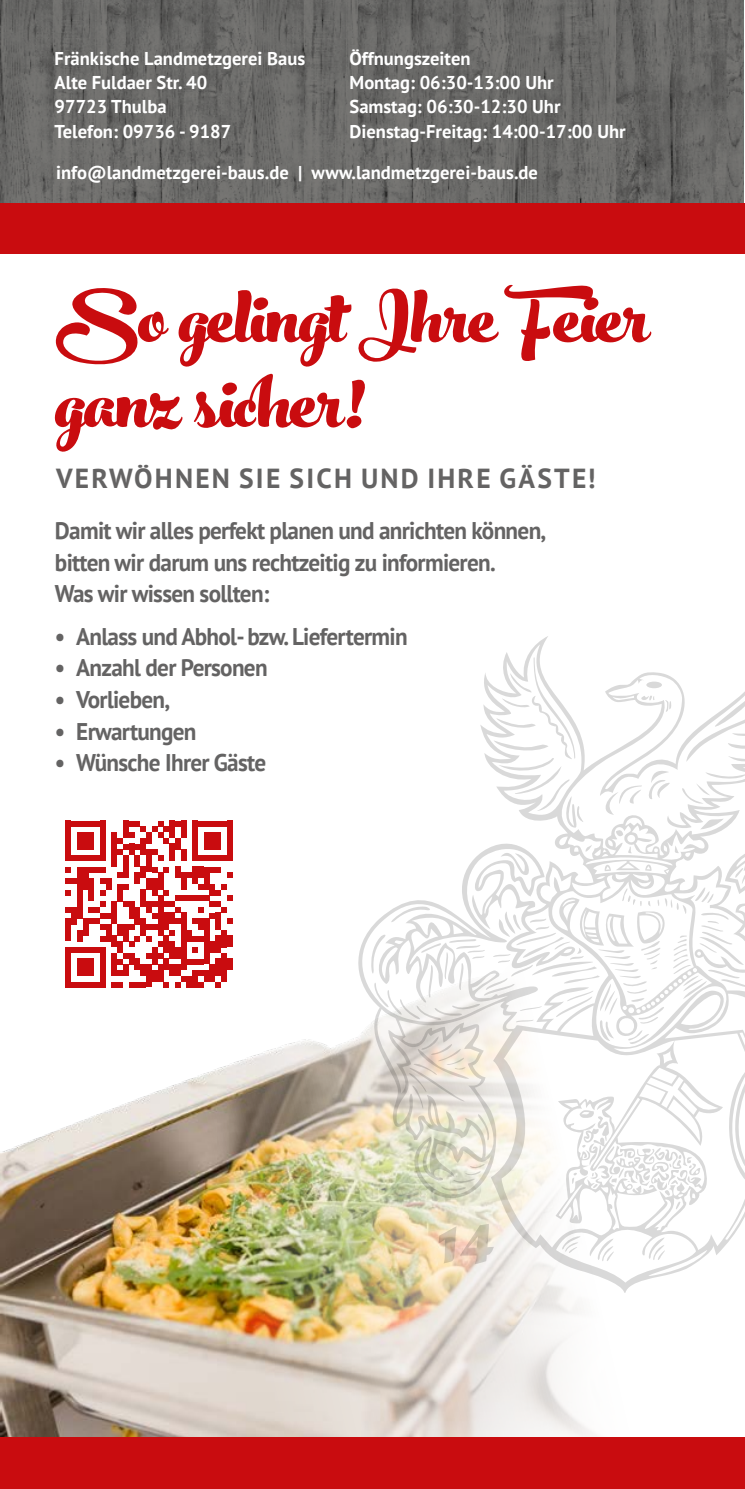
<style>
.page{position:relative;width:745px;height:1489px;background:#fff}
.page>*{position:absolute;margin:0;border:0;box-sizing:border-box;transform-origin:0 0}
.t1{font:700 110px/85px "Peachesand Cream";color:#c90c0f}
.t2{font:700 27.5px "PT Sans";letter-spacing:.08em;color:#646363}
.t3{font:700 24px/31.5px "PT Sans";letter-spacing:-.03em;color:#646363;scale:.96 1}
.t4{font:700 18.5px/24px "PT Sans";color:#fff}
</style>
<div class="page">
<div style="left:0;top:1436px;width:744px;height:52px;background:#c90c0f"></div>
<img style="left:0;top:0;width:743px;height:203px">
<div style="left:0;top:203px;width:744px;height:51px;background:#c90c0f"></div>
<div style="left:66px;top:820px;width:5px;height:12px;background:#c90c0f"></div>
<div style="left:66px;top:832px;width:5px;height:11px;background:#c90c0f"></div>
<div style="left:66px;top:843px;width:5px;height:17px;background:#c90c0f"></div>
<svg style="left:66px;top:867px;width:5px;height:5px"></svg>
<svg style="left:66px;top:890px;width:5px;height:5px"></svg>
<svg style="left:66px;top:907px;width:5px;height:5px"></svg>
<div style="left:66px;top:918px;width:5px;height:23px;background:#c90c0f"></div>
<svg style="left:66px;top:878px;width:11px;height:5px"></svg>
<div style="left:71px;top:906px;width:6px;height:18px;background:#c90c0f"></div>
<div style="left:77px;top:832px;width:6px;height:11px;background:#c90c0f"></div>
<div style="left:77px;top:866px;width:6px;height:52px;background:#c90c0f"></div>
<div style="left:77px;top:929px;width:6px;height:12px;background:#c90c0f"></div>
<div style="left:83px;top:832px;width:5px;height:11px;background:#c90c0f"></div>
<div style="left:83px;top:866px;width:5px;height:23px;background:#c90c0f"></div>
<div style="left:83px;top:918px;width:5px;height:17px;background:#c90c0f"></div>
<div style="left:88px;top:832px;width:6px;height:11px;background:#c90c0f"></div>
<svg style="left:77px;top:843px;width:17px;height:6px"></svg>
<div style="left:88px;top:878px;width:6px;height:23px;background:#c90c0f"></div>
<svg style="left:71px;top:821px;width:29px;height:5px"></svg>
<svg style="left:71px;top:855px;width:29px;height:5px"></svg>
<div style="left:100px;top:820px;width:6px;height:12px;background:#c90c0f"></div>
<div style="left:100px;top:832px;width:6px;height:11px;background:#c90c0f"></div>
<div style="left:100px;top:843px;width:6px;height:17px;background:#c90c0f"></div>
<svg style="left:88px;top:867px;width:18px;height:5px"></svg>
<svg style="left:100px;top:878px;width:6px;height:5px"></svg>
<svg style="left:100px;top:890px;width:6px;height:5px"></svg>
<svg style="left:100px;top:936px;width:6px;height:4px"></svg>
<div style="left:106px;top:878px;width:5px;height:11px;background:#c90c0f"></div>
<svg style="left:88px;top:901px;width:23px;height:28px"></svg>
<div style="left:106px;top:924px;width:5px;height:17px;background:#c90c0f"></div>
<div style="left:111px;top:832px;width:6px;height:11px;background:#c90c0f"></div>
<div style="left:111px;top:843px;width:6px;height:23px;background:#c90c0f"></div>
<div style="left:111px;top:901px;width:6px;height:23px;background:#c90c0f"></div>
<div style="left:111px;top:935px;width:6px;height:12px;background:#c90c0f"></div>
<div style="left:117px;top:883px;width:6px;height:18px;background:#c90c0f"></div>
<div style="left:117px;top:924px;width:6px;height:11px;background:#c90c0f"></div>
<div style="left:123px;top:855px;width:6px;height:23px;background:#c90c0f"></div>
<svg style="left:117px;top:872px;width:12px;height:17px"></svg>
<svg style="left:123px;top:901px;width:6px;height:5px"></svg>
<div style="left:123px;top:924px;width:6px;height:17px;background:#c90c0f"></div>
<div style="left:129px;top:901px;width:5px;height:17px;background:#c90c0f"></div>
<svg style="left:129px;top:924px;width:5px;height:5px"></svg>
<div style="left:134px;top:855px;width:6px;height:11px;background:#c90c0f"></div>
<div style="left:134px;top:872px;width:6px;height:11px;background:#c90c0f"></div>
<div style="left:134px;top:906px;width:6px;height:18px;background:#c90c0f"></div>
<svg style="left:117px;top:935px;width:23px;height:5px"></svg>
<svg style="left:117px;top:820px;width:29px;height:35px"></svg>
<div style="left:140px;top:843px;width:6px;height:12px;background:#c90c0f"></div>
<div style="left:140px;top:866px;width:6px;height:12px;background:#c90c0f"></div>
<div style="left:140px;top:889px;width:6px;height:17px;background:#c90c0f"></div>
<div style="left:140px;top:918px;width:6px;height:17px;background:#c90c0f"></div>
<div style="left:146px;top:832px;width:6px;height:11px;background:#c90c0f"></div>
<div style="left:146px;top:849px;width:6px;height:23px;background:#c90c0f"></div>
<svg style="left:152px;top:820px;width:34px;height:40px"></svg>
<div style="left:180px;top:849px;width:6px;height:11px;background:#c90c0f"></div>
<div style="left:192px;top:820px;width:6px;height:12px;background:#c90c0f"></div>
<div style="left:192px;top:832px;width:6px;height:11px;background:#c90c0f"></div>
<div style="left:192px;top:843px;width:6px;height:17px;background:#c90c0f"></div>
<div style="left:203px;top:832px;width:6px;height:11px;background:#c90c0f"></div>
<div style="left:209px;top:832px;width:6px;height:11px;background:#c90c0f"></div>
<div style="left:215px;top:832px;width:6px;height:11px;background:#c90c0f"></div>
<svg style="left:204px;top:843px;width:17px;height:6px"></svg>
<svg style="left:198px;top:821px;width:28px;height:5px"></svg>
<svg style="left:198px;top:855px;width:28px;height:5px"></svg>
<div style="left:226px;top:820px;width:6px;height:12px;background:#c90c0f"></div>
<div style="left:226px;top:832px;width:6px;height:11px;background:#c90c0f"></div>
<div style="left:226px;top:843px;width:6px;height:17px;background:#c90c0f"></div>
<svg style="left:146px;top:866px;width:86px;height:74px"></svg>
<div style="left:226px;top:935px;width:6px;height:12px;background:#c90c0f"></div>
<img style="left:0;top:940px;width:626px;height:496px">
<svg style="left:355px;top:636px;width:389px;height:656px"></svg>
<p class="t4" style="left:55px;top:46px;width:252px">Fränkische Landmetzgerei Baus<br>Alte Fuldaer Str. 40<br>97723 Thulba<br>Telefon: 09736 - 9187</p>
<p class="t4" style="left:349px;top:46px;width:277px">Öffnungszeiten<br>Montag: 06:30-13:00 Uhr<br>Samstag: 06:30-12:30 Uhr<br>Dienstag-Freitag: 14:00-17:00 Uhr</p>
<p class="t4" style="left:56px;top:160px;width:483px">info@landmetzgerei-baus.de | www.landmetzgerei-baus.de</p>
<h1 class="t1" style="left:55px;top:261px;width:594px">So gelingt Ihre Feier ganz sicher!</h1>
<h2 class="t2" style="left:56px;top:460px;width:540px">VERWÖHNEN SIE SICH UND IHRE GÄSTE!</h2>
<p class="t3" style="left:55px;top:514px;width:512px">Damit wir alles perfekt planen und anrichten können, bitten wir darum uns rechtzeitig zu informieren.<br>Was wir wissen sollten:</p>
<p class="t3" style="left:55px;top:620px;width:368px">• Anlass und Abhol- bzw. Liefertermin</p>
<p class="t3" style="left:55px;top:651px;width:223px">• Anzahl der Personen</p>
<p class="t3" style="left:55px;top:683px;width:121px">• Vorlieben,</p>
<p class="t3" style="left:55px;top:714px;width:149px">• Erwartungen</p>
<p class="t3" style="left:55px;top:746px;width:221px">• Wünsche Ihrer Gäste</p>
</div>
